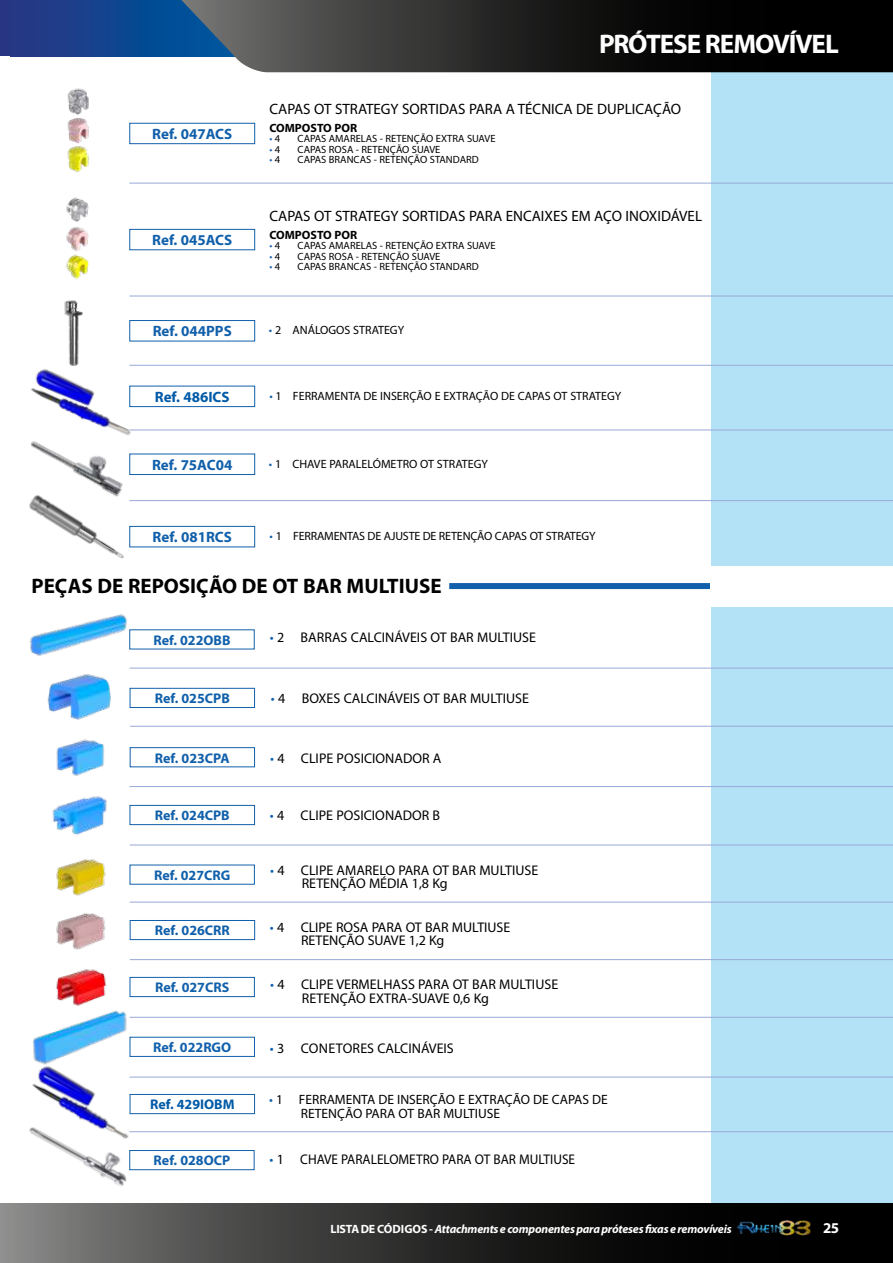
<style>
.page{position:relative;width:893px;height:1263px;background:#fff}
.page>*{position:absolute;margin:0;border:0;box-sizing:border-box;transform-origin:0 0}
.t1{font:700 27px "Myriad Pro";letter-spacing:-.04em;color:#fff}
.t2{font:700 21px "Myriad Pro";color:#000}
.t3{font:15px "Myriad Pro";color:#000}
.t4{font:700 15px "Myriad Pro";color:#1160ab}
.t5{font:700 15px "Myriad Pro";color:#005aa7}
.t6{font:700 15px "Myriad Pro";color:#fff}
.t7{font:14.1px/13.5px "Myriad Pro";color:#000}
.t8{font:700 14.1px "Myriad Pro";color:#1160ab}
.t9{font:700 14.1px "Myriad Pro";color:#005aa7}
.t10{font:13.5px/13.5px "Myriad Pro";color:#000}
.t11{font:12px "Myriad Pro";color:#000}
.t12{font:italic 700 12px "Myriad Pro";letter-spacing:-.02em;color:#fff}
.t13{font:700 12px "Myriad Pro";color:#000}
.t14{font:10.5px "Myriad Pro";color:#000}
.t15{font:10.5px "Myriad Pro";color:#1160ab}
.s1{color:#000}
.s2{color:#1160ab}
.s3{font-style:normal}
</style>
<div class="page">
<div style="left:711px;top:64px;width:182px;height:1172px;background:#b3e2f6"></div>
<svg style="left:0;top:0;width:141px;height:57px;background:#1a3e8a"></svg>
<svg style="left:141px;top:0;width:752px;height:72px;background:#262b30"></svg>
<svg style="left:0;top:1203px;width:893px;height:60px;background:#302f2f"></svg>
<img style="left:733px;top:1218px;width:82px;height:23px">
<hr style="left:129px;top:365px;width:764px;height:1px;background:#98a9d7">
<hr style="left:129px;top:430px;width:764px;height:1px;background:#98a9d7">
<hr style="left:129px;top:500px;width:764px;height:1px;background:#98a9d7">
<div style="left:129px;top:386px;width:126px;height:21px;border:1px solid #1160ab"></div>
<div style="left:129px;top:526px;width:126px;height:21px;border:1px solid #1160ab"></div>
<div style="left:129px;top:454px;width:126px;height:21px;border:1px solid #1160ab"></div>
<div style="left:129px;top:123px;width:126px;height:21px;border:1px solid #1160ab"></div>
<div style="left:129px;top:229px;width:126px;height:21px;border:1px solid #1160ab"></div>
<hr style="left:129px;top:183px;width:764px;height:1px;background:#98a9d7">
<div style="left:129px;top:320px;width:126px;height:21px;border:1px solid #1160ab"></div>
<hr style="left:129px;top:296px;width:764px;height:1px;background:#98a9d7">
<img style="left:31px;top:405px;width:118px;height:97px">
<img style="left:30px;top:364px;width:114px;height:81px">
<div style="left:130px;top:1094px;width:125px;height:20px;border:1px solid #1160ab"></div>
<div style="left:129px;top:1150px;width:125px;height:20px;border:1px solid #1160ab"></div>
<hr style="left:130px;top:668px;width:763px;height:1px;background:#98a9d7">
<hr style="left:130px;top:726px;width:763px;height:1px;background:#98a9d7">
<hr style="left:129px;top:786px;width:764px;height:1px;background:#98a9d7">
<hr style="left:130px;top:845px;width:763px;height:1px;background:#98a9d7">
<hr style="left:130px;top:902px;width:763px;height:1px;background:#98a9d7">
<hr style="left:129px;top:1077px;width:764px;height:1px;background:#98a9d7">
<hr style="left:129px;top:1131px;width:764px;height:1px;background:#98a9d7">
<div style="left:130px;top:688px;width:125px;height:20px;border:1px solid #1160ab"></div>
<div style="left:130px;top:920px;width:125px;height:20px;border:1px solid #1160ab"></div>
<div style="left:130px;top:747px;width:125px;height:20px;border:1px solid #1160ab"></div>
<div style="left:130px;top:805px;width:125px;height:20px;border:1px solid #1160ab"></div>
<div style="left:130px;top:1037px;width:125px;height:20px;border:1px solid #1160ab"></div>
<hr style="left:130px;top:1017px;width:763px;height:1px;background:#98a9d7">
<div style="left:130px;top:977px;width:125px;height:20px;border:1px solid #1160ab"></div>
<hr style="left:130px;top:959px;width:763px;height:1px;background:#98a9d7">
<img style="left:29px;top:614px;width:105px;height:54px">
<img style="left:47px;top:674px;width:64px;height:46px">
<img style="left:56px;top:739px;width:48px;height:37px">
<img style="left:52px;top:796px;width:55px;height:39px">
<img style="left:56px;top:913px;width:50px;height:37px">
<img style="left:56px;top:859px;width:50px;height:37px">
<img style="left:56px;top:969px;width:51px;height:37px">
<img style="left:33px;top:1010px;width:100px;height:40px">
<div style="left:449px;top:583px;width:268px;height:6px;background:#1160ab"></div>
<img style="left:32px;top:1050px;width:121px;height:102px">
<img style="left:29px;top:1097px;width:108px;height:90px">
<div style="left:711px;top:566px;width:182px;height:40px;background:#fff"></div>
<img style="left:29px;top:478px;width:112px;height:81px">
<img style="left:54px;top:300px;width:38px;height:70px">
<img style="left:67px;top:88px;width:22px;height:85px">
<img style="left:66px;top:197px;width:23px;height:83px">
<p class="t4" style="left:152px;top:124px;width:82px">Ref. 047ACS</p>
<p class="t4" style="left:152px;top:230px;width:82px">Ref. 045ACS</p>
<h1 class="t1" style="left:599px;top:27px;width:241px">PRÓTESE REMOVÍVEL</h1>
<p class="t3" style="left:269px;top:100px;width:413px">CAPAS OT STRATEGY SORTIDAS PARA A TÉCNICA DE DUPLICAÇÃO</p>
<p class="t13" style="left:269px;top:120px;width:89px">COMPOSTO POR</p>
<p class="t15" style="left:269px;top:132px;width:12px">• <span class="s1">4</span></p>
<p class="t14" style="left:298px;top:132px;width:199px">CAPAS AMARELAS - RETENÇÃO EXTRA SUAVE</p>
<p class="t15" style="left:269px;top:143px;width:12px">• <span class="s1">4</span></p>
<p class="t14" style="left:298px;top:143px;width:144px">CAPAS ROSA - RETENÇÃO SUAVE</p>
<p class="t15" style="left:269px;top:153px;width:12px">• <span class="s1">4</span></p>
<p class="t14" style="left:298px;top:153px;width:183px">CAPAS BRANCAS - RETENÇÃO STANDARD</p>
<p class="t3" style="left:269px;top:207px;width:434px">CAPAS OT STRATEGY SORTIDAS PARA ENCAIXES EM AÇO INOXIDÁVEL</p>
<p class="t13" style="left:269px;top:227px;width:89px">COMPOSTO POR</p>
<p class="t15" style="left:269px;top:239px;width:12px">• <span class="s1">4</span></p>
<p class="t14" style="left:298px;top:239px;width:199px">CAPAS AMARELAS - RETENÇÃO EXTRA SUAVE</p>
<p class="t15" style="left:269px;top:250px;width:12px">• <span class="s1">4</span></p>
<p class="t14" style="left:298px;top:250px;width:144px">CAPAS ROSA - RETENÇÃO SUAVE</p>
<p class="t15" style="left:269px;top:260px;width:12px">• <span class="s1">4</span></p>
<p class="t14" style="left:298px;top:260px;width:183px">CAPAS BRANCAS - RETENÇÃO STANDARD</p>
<p class="t4" style="left:153px;top:322px;width:81px">Ref. 044PPS</p>
<p class="t11" style="left:269px;top:323px;width:137px"><span class="s2">•</span> 2 ANÁLOGOS STRATEGY</p>
<p class="t5" style="left:155px;top:387px;width:76px">Ref. 486ICS</p>
<p class="t11" style="left:269px;top:388px;width:353px"><span class="s2">•</span> 1 FERRAMENTA DE INSERÇÃO E EXTRAÇÃO DE CAPAS OT STRATEGY</p>
<p class="t4" style="left:152px;top:455px;width:82px">Ref. 75AC04</p>
<p class="t11" style="left:269px;top:457px;width:220px"><span class="s2">•</span> 1 CHAVE PARALELÓMETRO OT STRATEGY</p>
<p class="t4" style="left:153px;top:527px;width:81px">Ref. 081RCS</p>
<p class="t11" style="left:270px;top:529px;width:327px"><span class="s2">•</span> 1 FERRAMENTAS DE AJUSTE DE RETENÇÃO CAPAS OT STRATEGY</p>
<h2 class="t2" style="left:32px;top:572px;width:412px">PEÇAS DE REPOSIÇÃO DE OT BAR MULTIUSE</h2>
<p class="t8" style="left:153px;top:631px;width:79px">Ref. 022OBB</p>
<p class="t7" style="left:270px;top:631px;width:268px"><span class="s2">•</span> 2 BARRAS CALCINÁVEIS OT BAR MULTIUSE</p>
<p class="t8" style="left:155px;top:689px;width:77px">Ref. 025CPB</p>
<p class="t7" style="left:271px;top:691px;width:260px"><span class="s2">•</span> 4 BOXES CALCINÁVEIS OT BAR MULTIUSE</p>
<p class="t8" style="left:155px;top:748px;width:76px">Ref. 023CPA</p>
<p class="t7" style="left:270px;top:751px;width:173px"><span class="s2">•</span> 4 CLIPE POSICIONADOR A</p>
<p class="t8" style="left:155px;top:806px;width:77px">Ref. 024CPB</p>
<p class="t7" style="left:270px;top:808px;width:172px"><span class="s2">•</span> 4 CLIPE POSICIONADOR B</p>
<p class="t8" style="left:154px;top:866px;width:78px">Ref. 027CRG</p>
<p class="t7" style="left:302px;top:863px;width:238px;text-indent:-32px"><span class="s2">•</span> 4 CLIPE AMARELO PARA OT BAR MULTIUSE<br>RETENÇÃO MÉDIA 1,8 Kg</p>
<p class="t8" style="left:155px;top:921px;width:77px">Ref. 026CRR</p>
<p class="t7" style="left:301px;top:920px;width:211px;text-indent:-31px"><span class="s2">•</span> 4 CLIPE ROSA PARA OT BAR MULTIUSE<br>RETENÇÃO SUAVE 1,2 Kg</p>
<p class="t8" style="left:155px;top:978px;width:76px">Ref. 027CRS</p>
<p class="t7" style="left:302px;top:977px;width:258px;text-indent:-32px"><span class="s2">•</span> 4 CLIPE VERMELHASS PARA OT BAR MULTIUSE<br>RETENÇÃO EXTRA-SUAVE 0,6 Kg</p>
<p class="t8" style="left:153px;top:1038px;width:79px">Ref. 022RGO</p>
<p class="t7" style="left:270px;top:1041px;width:185px"><span class="s2">•</span> 3 CONETORES CALCINÁVEIS</p>
<p class="t9" style="left:150px;top:1095px;width:86px">Ref. 429IOBM</p>
<p class="t10" style="left:301px;top:1092px;width:309px;text-indent:-31px"><span class="s2">•</span> 1 FERRAMENTA DE INSERÇÃO E EXTRAÇÃO DE CAPAS DE<br>RETENÇÃO PARA OT BAR MULTIUSE</p>
<p class="t8" style="left:154px;top:1151px;width:78px">Ref. 028OCP</p>
<p class="t7" style="left:269px;top:1152px;width:307px"><span class="s2">•</span> 1 CHAVE PARALELOMETRO PARA OT BAR MULTIUSE</p>
<p class="t12" style="left:331px;top:1221px;width:403px"><span class="s3">LISTA DE</span> <span class="s3">CÓDIGOS</span> <span class="s3">-</span> Attachments e componentes para próteses fixas e removíveis</p>
<p class="t6" style="left:823px;top:1218px;width:17px">25</p>
</div>
